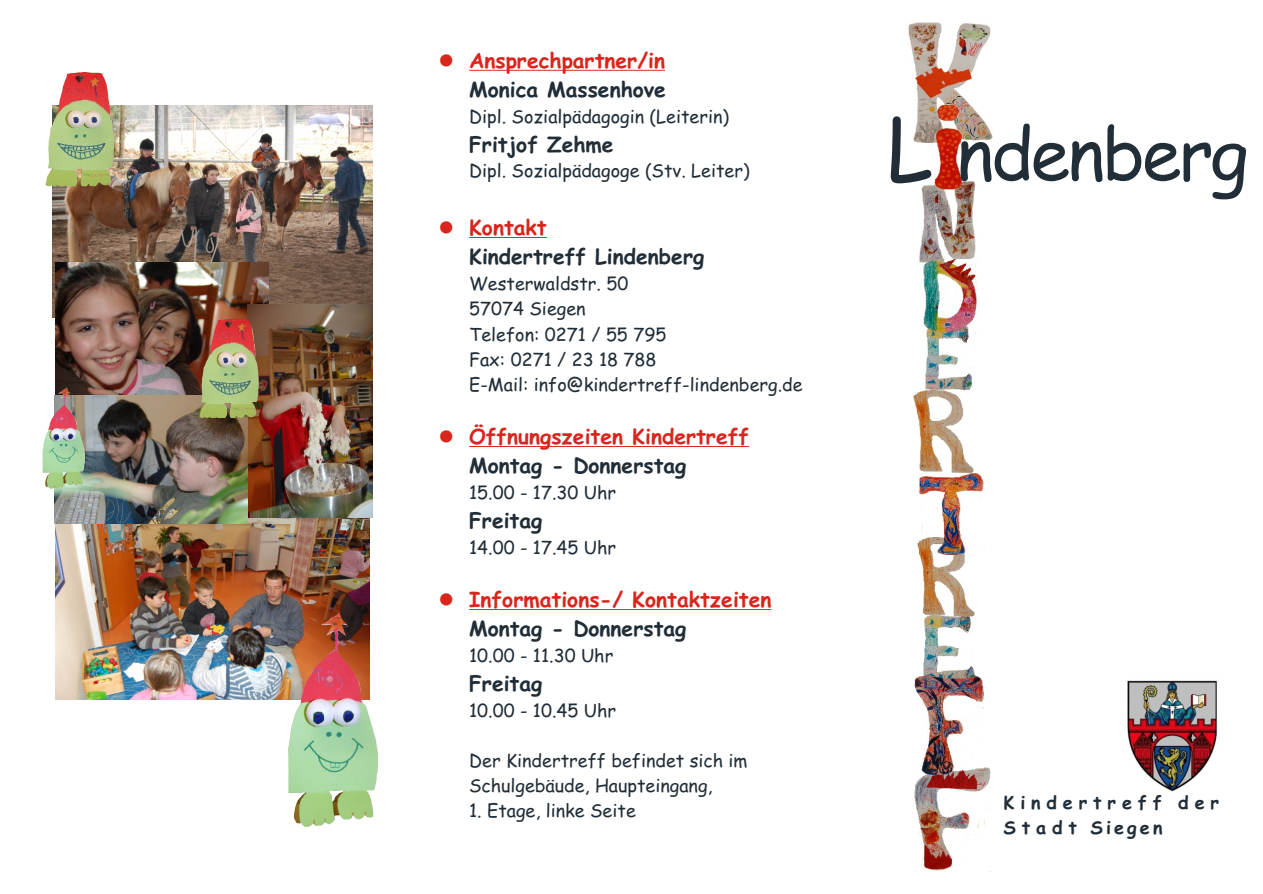
<style>
.page{position:relative;width:1263px;height:894px;background:#fff}
.page>*{position:absolute;margin:0;border:0;box-sizing:border-box;transform-origin:0 0}
.t1{font:72px "Comic Sans MS";letter-spacing:-.04em;color:#212e38}
.t2{font:700 21px "Comic Sans MS";color:#212e38}
.t3{font:700 21px "Comic Sans MS";color:#d9261c}
.t4{font:18px/25px "Comic Sans MS";color:#212e38}
.t5{font:700 18px/25px "Comic Sans MS";letter-spacing:.325em;color:#212e38}
.s1{font-size:84px}
</style>
<div class="page">
<img style="left:908px;top:22px;width:85px;height:121px">
<img style="left:914px;top:768px;width:77px;height:104px">
<img style="left:913px;top:390px;width:62px;height:84px">
<img style="left:923px;top:334px;width:52px;height:58px">
<img style="left:923px;top:619px;width:52px;height:57px">
<img style="left:917px;top:540px;width:58px;height:79px">
<img style="left:919px;top:181px;width:57px;height:82px">
<img style="left:935px;top:104px;width:27px;height:88px">
<img style="left:921px;top:260px;width:57px;height:74px">
<img style="left:920px;top:474px;width:64px;height:82px">
<img style="left:914px;top:676px;width:69px;height:100px">
<img style="left:55px;top:518px;width:314px;height:182px">
<img style="left:53px;top:105px;width:319px;height:212px">
<img style="left:55px;top:263px;width:214px;height:133px">
<img style="left:247px;top:304px;width:125px;height:214px">
<img style="left:54px;top:396px;width:193px;height:128px">
<img style="left:66px;top:387px;width:5px;height:20px">
<img style="left:338px;top:612px;width:10px;height:41px">
<svg style="left:47px;top:168px;width:6px;height:12px"></svg>
<svg style="left:200px;top:402px;width:6px;height:10px"></svg>
<img style="left:1127px;top:680px;width:90px;height:112px">
<hr style="left:469px;top:70px;width:196px;height:1px;background:#d9261c">
<hr style="left:469px;top:237px;width:78px;height:1px;background:#d9261c">
<hr style="left:469px;top:446px;width:280px;height:1px;background:#d9261c">
<hr style="left:469px;top:609px;width:302px;height:1px;background:#d9261c">
<p class="t3" style="left:439px;top:51px;width:228px">● Ansprechpartner/in</p>
<p class="t2" style="left:469px;top:80px;width:198px">Monica Massenhove</p>
<p class="t4" style="left:469px;top:106px;width:262px">Dipl. Sozialpädagogin (Leiterin)</p>
<p class="t2" style="left:469px;top:135px;width:146px">Fritjof Zehme</p>
<p class="t4" style="left:469px;top:160px;width:282px">Dipl. Sozialpädagoge (Stv. Leiter)</p>
<p class="t3" style="left:439px;top:218px;width:110px">● Kontakt</p>
<p class="t2" style="left:469px;top:248px;width:237px">Kindertreff Lindenberg</p>
<p class="t4" style="left:469px;top:273px;width:335px">Westerwaldstr. 50<br>57074 Siegen<br>Telefon: 0271 / 55 795<br>Fax: 0271 / 23 18 788<br>E-Mail: info@kindertreff-lindenberg.de</p>
<p class="t3" style="left:439px;top:427px;width:312px">● Öffnungszeiten Kindertreff</p>
<p class="t2" style="left:469px;top:457px;width:219px">Montag - Donnerstag</p>
<p class="t4" style="left:469px;top:482px;width:149px">15.00 - 17.30 Uhr</p>
<p class="t2" style="left:469px;top:511px;width:75px">Freitag</p>
<p class="t4" style="left:469px;top:537px;width:149px">14.00 - 17.45 Uhr</p>
<p class="t3" style="left:439px;top:590px;width:334px">● Informations-/ Kontaktzeiten</p>
<p class="t2" style="left:469px;top:620px;width:219px">Montag - Donnerstag</p>
<p class="t4" style="left:469px;top:645px;width:146px">10.00 - 11.30 Uhr</p>
<p class="t2" style="left:469px;top:674px;width:75px">Freitag</p>
<p class="t4" style="left:469px;top:700px;width:149px">10.00 - 10.45 Uhr</p>
<p class="t4" style="left:469px;top:750px;width:280px">Der Kindertreff befindet sich im<br>Schulgebäude, Haupteingang,</p>
<p class="t4" style="left:469px;top:800px;width:168px">1. Etage, linke Seite</p>
<h1 class="t1" style="left:887px;top:122px;width:364px"><span class="s1">L</span> ndenberg</h1>
<p class="t5" style="left:1004px;top:792px;width:217px">Kindertreff der<br>Stadt Siegen</p>
</div>
